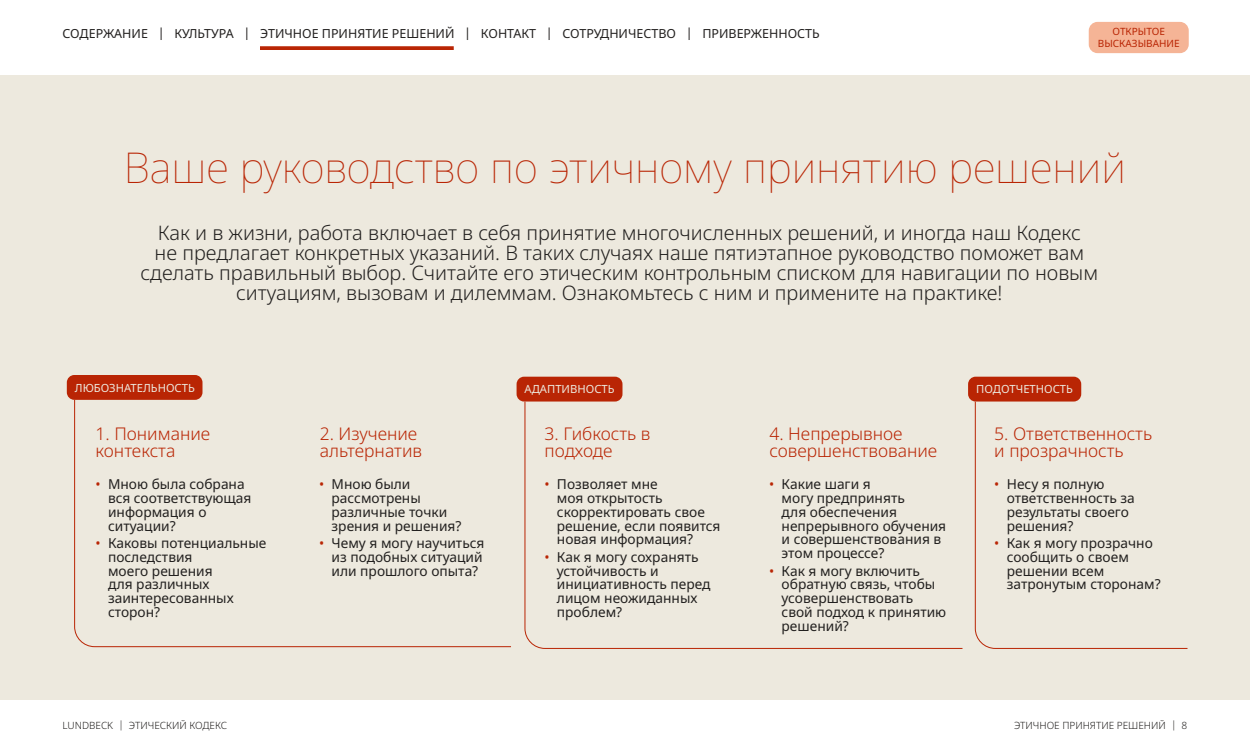
<style>
.page{position:relative;width:1250px;height:750px;background:#fff}
.page>*{position:absolute;margin:0;border:0;box-sizing:border-box;transform-origin:0 0}
.t1{font:100 42.5px "Noto Sans";color:#b92504}
.t2{font:300 20px/20px "Noto Sans";color:#22201f;text-align:center}
.t3{font:300 17.5px/17.5px "Noto Sans";color:#b92504}
.t4{font:13.75px/13.8px "Noto Sans";color:#22201f}
.t5{font:12.5px "Noto Sans";color:#22201f}
.t6{font:11.25px "Noto Sans";color:#ede9de}
.t7{font:300 10px "Noto Sans";color:#22201f}
.t8{font:10px/12px "Noto Sans";color:#b92504;text-align:center}
.s1{color:#b92504}
</style>
<div class="page">
<div style="left:1089px;top:22px;width:100px;height:31px;background:#f5b496;border-radius:9px"></div>
<svg style="left:260px;top:46px;width:194px;height:4px"></svg>
<div style="left:0;top:75px;width:1250px;height:625px;background:#ede9de"></div>
<div style="left:517px;top:377px;width:106px;height:25px;background:#b92504;border-radius:8px"></div>
<div style="left:67px;top:375px;width:136px;height:25px;background:#b92504;border-radius:8px"></div>
<div style="left:968px;top:377px;width:113px;height:25px;background:#b92504;border-radius:8px"></div>
<svg style="left:74px;top:399px;width:437px;height:248px"></svg>
<svg style="left:524px;top:401px;width:439px;height:248px"></svg>
<svg style="left:975px;top:401px;width:213px;height:248px"></svg>
<p class="t5" style="left:62px;top:27px;width:759px">СОДЕРЖАНИЕ | КУЛЬТУРА | ЭТИЧНОЕ ПРИНЯТИЕ РЕШЕНИЙ | КОНТАКТ | СОТРУДНИЧЕСТВО | ПРИВЕРЖЕННОСТЬ</p>
<p class="t8" style="left:1098px;top:26px;width:83px">ОТКРЫТОЕ<br>ВЫСКАЗЫВАНИЕ</p>
<h1 class="t1" style="left:124px;top:137px;width:1004px">Ваше руководство по этичному принятию решений</h1>
<p class="t2" style="left:140px;top:223px;width:959px">Как и в жизни, работа включает в себя принятие многочисленных решений, и иногда наш Кодекс<br>не предлагает конкретных указаний. В таких случаях наше пятиэтапное руководство поможет вам сделать правильный выбор. Считайте его этическим контрольным списком для навигации по новым ситуациям, вызовам и дилеммам. Ознакомьтесь с ним и примените на практике!</p>
<p class="t6" style="left:75px;top:381px;width:122px">ЛЮБОЗНАТЕЛЬНОСТЬ</p>
<p class="t6" style="left:525px;top:383px;width:92px">АДАПТИВНОСТЬ</p>
<p class="t6" style="left:976px;top:383px;width:98px">ПОДОТЧЕТНОСТЬ</p>
<p class="t3" style="left:96px;top:425px;width:116px">1. Понимание контекста</p>
<p class="t3" style="left:320px;top:425px;width:104px">2. Изучение альтернатив</p>
<p class="t3" style="left:545px;top:425px;width:107px">3. Гибкость в подходе</p>
<p class="t3" style="left:769px;top:425px;width:169px">4. Непрерывное совершенствование</p>
<p class="t3" style="left:994px;top:425px;width:160px">5. Ответственность и прозрачность</p>
<p class="t4" style="left:108px;top:478px;width:145px;text-indent:-12px"><span class="s1">•</span> Мною была собрана вся соответствующая информация о ситуации?</p>
<p class="t4" style="left:108px;top:537px;width:160px;text-indent:-12px"><span class="s1">•</span> Каковы потенциальные последствия<br>моего решения<br>для различных заинтересованных сторон?</p>
<p class="t7" style="left:62px;top:720px;width:166px">LUNDBECK | ЭТИЧЕСКИЙ КОДЕКС</p>
<p class="t4" style="left:332px;top:478px;width:131px;text-indent:-12px"><span class="s1">•</span> Мною были рассмотрены различные точки зрения и решения?</p>
<p class="t4" style="left:332px;top:537px;width:154px;text-indent:-12px"><span class="s1">•</span> Чему я могу научиться из подобных ситуаций или прошлого опыта?</p>
<p class="t4" style="left:557px;top:478px;width:165px;text-indent:-12px"><span class="s1">•</span> Позволяет мне<br>моя открытость скорректировать свое решение, если появится новая информация?</p>
<p class="t4" style="left:557px;top:550px;width:155px;text-indent:-12px"><span class="s1">•</span> Как я могу сохранять устойчивость и инициативность перед лицом неожиданных проблем?</p>
<p class="t4" style="left:782px;top:478px;width:166px;text-indent:-12px"><span class="s1">•</span> Какие шаги я<br>могу предпринять<br>для обеспечения непрерывного обучения и совершенствования в этом процессе?</p>
<p class="t4" style="left:782px;top:564px;width:166px;text-indent:-12px"><span class="s1">•</span> Как я могу включить обратную связь, чтобы усовершенствовать свой подход к принятию решений?</p>
<p class="t4" style="left:1007px;top:478px;width:130px;text-indent:-12px"><span class="s1">•</span> Несу я полную ответственность за результаты своего решения?</p>
<p class="t4" style="left:1007px;top:537px;width:155px;text-indent:-12px"><span class="s1">•</span> Как я могу прозрачно сообщить о своем решении всем затронутым сторонам?</p>
<p class="t7" style="left:1014px;top:720px;width:175px">ЭТИЧНОЕ ПРИНЯТИЕ РЕШЕНИЙ | 8</p>
</div>
